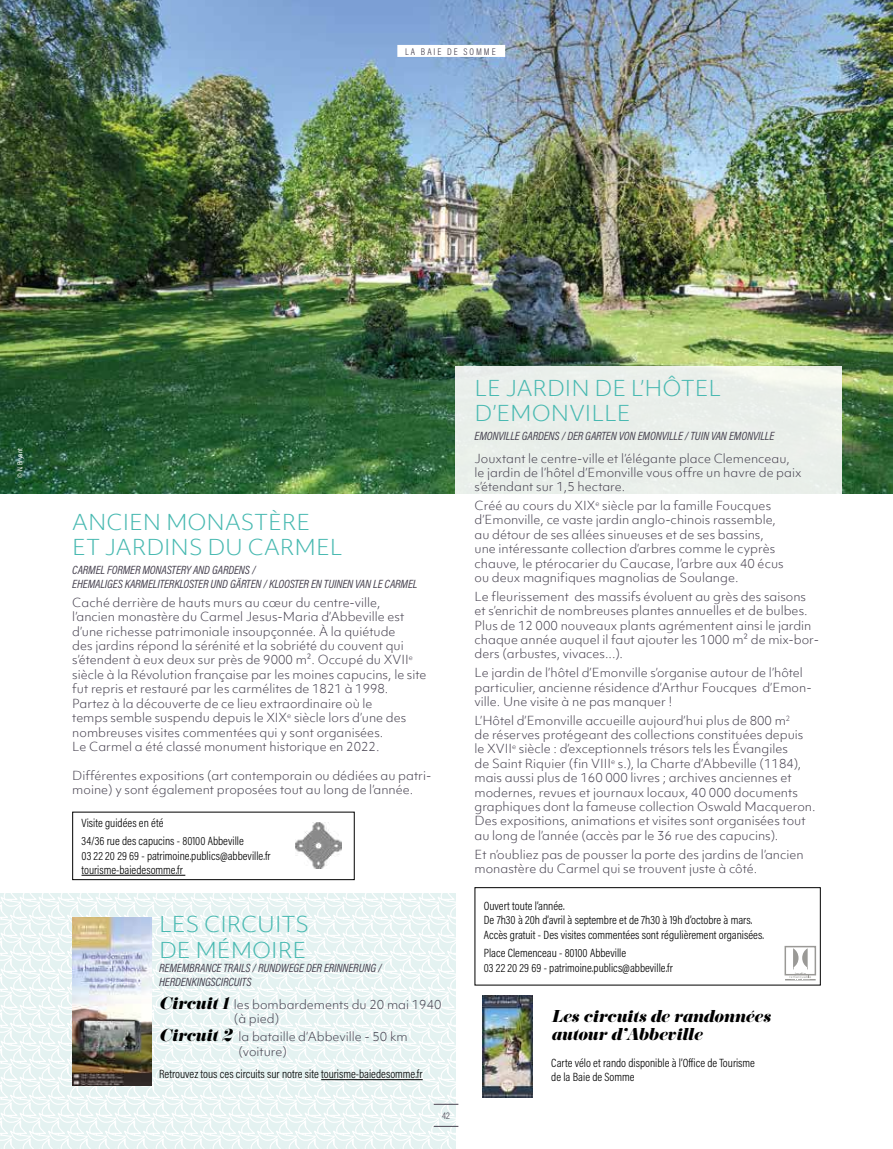
<style>
.page{position:relative;width:893px;height:1149px;background:#fff}
.page>*{position:absolute;margin:0;border:0;box-sizing:border-box;transform-origin:0 0}
.t1{font:300 21px/25.2px "Objektiv Mk 1";color:#48b9b1}
.t2{font:italic 15px/18px "Eloquent JF Pro";color:#000}
.t3{font:300 12px/14.4px "Objektiv Mk 1";color:#46414f}
.t4{font:300 12px/14.4px "Acumin Pro Cond";color:#000}
.t5{font:italic 12px/14.4px "Acumin Pro Cond";letter-spacing:-.01em;color:#46414f}
.t6{font:300 9.75px "Acumin Pro Cond";letter-spacing:.2em;color:#46414f}
.t7{font:7.5px "Acumin Pro Cond";color:#fff}
.s1{font-family:"Eloquent JF Pro";font-weight:400;font-style:italic;font-size:15px;color:#000}
</style>
<div class="page">
<svg style="left:0;top:893px;width:455px;height:255px;fill:#e4f2f1"></svg>
<hr style="left:321px;top:1078px;width:102px;height:1px;background:#000">
<img style="left:0;top:0;width:893px;height:493px">
<div style="left:475px;top:887px;width:346px;height:98px;border:1px solid #000"></div>
<div style="left:784px;top:945px;width:32px;height:30px;border:2px solid #9a9996"></div>
<hr style="left:785px;top:978px;width:31px;height:2px;background:#9a9996">
<svg style="left:789px;top:947px;width:22px;height:33px"></svg>
<hr style="left:82px;top:874px;width:103px;height:1px;background:#000">
<img style="left:483px;top:995px;width:50px;height:101px">
<img style="left:72px;top:917px;width:80px;height:167px">
<div style="left:455px;top:366px;width:387px;height:340px;background:linear-gradient(to bottom,#e9eee9,#fff)"></div>
<img style="left:295px;top:822px;width:47px;height:46px">
<svg style="left:434px;top:1103px;width:24px;height:1px"></svg>
<svg style="left:434px;top:1125px;width:24px;height:1px"></svg>
<div style="left:397px;top:45px;width:108px;height:12px;background:#fff"></div>
<p class="t6" style="left:405px;top:45px;width:92px">LA BAIE DE SOMME</p>
<p class="t7" style="left:15px;top:477px;width:31px;rotate:-90deg">© N. Bryant</p>
<h1 class="t1" style="left:72px;top:509px;width:272px">ANCIEN MONASTÈRE<br>ET JARDINS DU CARMEL</h1>
<p class="t5" style="left:72px;top:562px;width:347px">CARMEL FORMER MONASTERY AND GARDENS /<br>EHEMALIGES KARMELITERKLOSTER UND GÄRTEN / KLOOSTER EN TUINEN VAN LE CARMEL</p>
<p class="t3" style="left:72px;top:595px;width:356px">Caché derrière de hauts murs au cœur du centre-ville, l’ancien monastère du Carmel Jesus-Maria d’Abbeville est d’une richesse patrimoniale insoupçonnée. À la quiétude<br>des jardins répond la sérénité et la sobriété du couvent qui s’étendent à eux deux sur près de 9000 m². Occupé du XVII<sup>e </sup>siècle à la Révolution française par les moines capucins, le site fut repris et restauré par les carmélites de 1821 à 1998.<br>Partez à la découverte de ce lieu extraordinaire où le<br>temps semble suspendu depuis le XIX<sup>e</sup> siècle lors d’une des nombreuses visites commentées qui y sont organisées.<br>Le Carmel a été classé monument historique en 2022.</p>
<p class="t3" style="left:72px;top:767px;width:361px">Différentes expositions (art contemporain ou dédiées au patri&shy;moine) y sont également proposées tout au long de l’année.</p>
<p class="t4" style="left:82px;top:812px;width:164px;line-height:18.6px">Visite guidées en été<br>34/36 rue des capucins - 80100 Abbeville</p>
<p class="t4" style="left:82px;top:847px;width:191px">03 22 20 29 69 - patrimoine.publics@abbeville.fr tourisme-baiedesomme.fr</p>
<h1 class="t1" style="left:159px;top:911px;width:152px">LES CIRCUITS<br>DE MÉMOIRE</h1>
<p class="t5" style="left:159px;top:960px;width:224px">REMEMBRANCE TRAILS / RUNDWEGE DER ERINNERUNG /<br>HERDENKINGSCIRCUITS</p>
<p class="t3" style="left:234px;top:996px;width:209px;text-indent:-75px"><span class="s1">Circuit 1</span> les bombardements du 20 mai 1940 (à pied)</p>
<p class="t3" style="left:238px;top:1029px;width:171px;text-indent:-79px"><span class="s1">Circuit 2</span> la bataille d’Abbeville - 50 km (voiture)</p>
<p class="t4" style="left:159px;top:1066px;width:265px">Retrouvez tous ces circuits sur notre site tourisme-baiedesomme.fr</p>
<p class="t6" style="left:442px;top:1108px;width:9px">42</p>
<h1 class="t1" style="left:475px;top:375px;width:248px">LE JARDIN DE L’HÔTEL<br>D’EMONVILLE</h1>
<p class="t5" style="left:475px;top:428px;width:301px">EMONVILLE GARDENS / DER GARTEN VON EMONVILLE / TUIN VAN EMONVILLE</p>
<p class="t3" style="left:475px;top:450px;width:328px">Jouxtant le centre-ville et l’élégante place Clemenceau, le jardin de l’hôtel d’Emonville vous offre un havre de paix s’étendant sur 1,5 hectare.</p>
<p class="t3" style="left:475px;top:498px;width:311px">Créé au cours du XIX<sup>e</sup> siècle par la famille Foucques d’Emonville, ce vaste jardin anglo-chinois rassemble, au détour de ses allées sinueuses et de ses bassins, une intéressante collection d’arbres comme le cyprès chauve, le ptérocarier du Caucase, l’arbre aux 40 écus ou deux magnifiques magnolias de Soulange.</p>
<p class="t3" style="left:475px;top:589px;width:346px">Le fleurissement des massifs évoluent au grès des saisons et s’enrichit de nombreuses plantes annuelles et de bulbes.<br>Plus de 12 000 nouveaux plants agrémentent ainsi le jardin chaque année auquel il faut ajouter les 1000 m² de mix-bor&shy;ders (arbustes, vivaces...).</p>
<p class="t3" style="left:475px;top:665px;width:339px">Le jardin de l’hôtel d’Emonville s’organise autour de l’hôtel particulier, ancienne résidence d’Arthur Foucques d’Emon&shy;ville. Une visite à ne pas manquer !</p>
<p class="t3" style="left:475px;top:712px;width:343px">L’Hôtel d’Emonville accueille aujourd’hui plus de 800 m<sup>2<br></sup>de réserves protégeant des collections constituées depuis le XVII<sup>e</sup> siècle : d’exceptionnels trésors tels les Évangiles<br>de Saint Riquier (fin VIII<sup>e</sup> s.), la Charte d’Abbeville (1184), mais aussi plus de 160 000 livres ; archives anciennes et modernes, revues et journaux locaux, 40 000 documents graphiques dont la fameuse collection Oswald Macqueron.<br>Des expositions, animations et visites sont organisées tout au long de l’année (accès par le 36 rue des capucins).</p>
<p class="t3" style="left:475px;top:846px;width:331px">Et n’oubliez pas de pousser la porte des jardins de l’ancien monastère du Carmel qui se trouvent juste à côté.</p>
<p class="t4" style="left:484px;top:898px;width:282px">Ouvert toute l’année.<br>De 7h30 à 20h d’avril à septembre et de 7h30 à 19h d’octobre à mars.<br>Accès gratuit - Des visites commentées sont régulièrement organisées.</p>
<p class="t4" style="left:484px;top:945px;width:191px">Place Clemenceau - 80100 Abbeville<br>03 22 20 29 69 - patrimoine.publics@abbeville.fr</p>
<p class="t2" style="left:551px;top:1007px;width:220px">Les circuits de randonnées autour d’Abbeville</p>
<p class="t4" style="left:551px;top:1055px;width:205px">Carte vélo et rando disponible à l’Office de Tourisme de la Baie de Somme</p>
</div>
